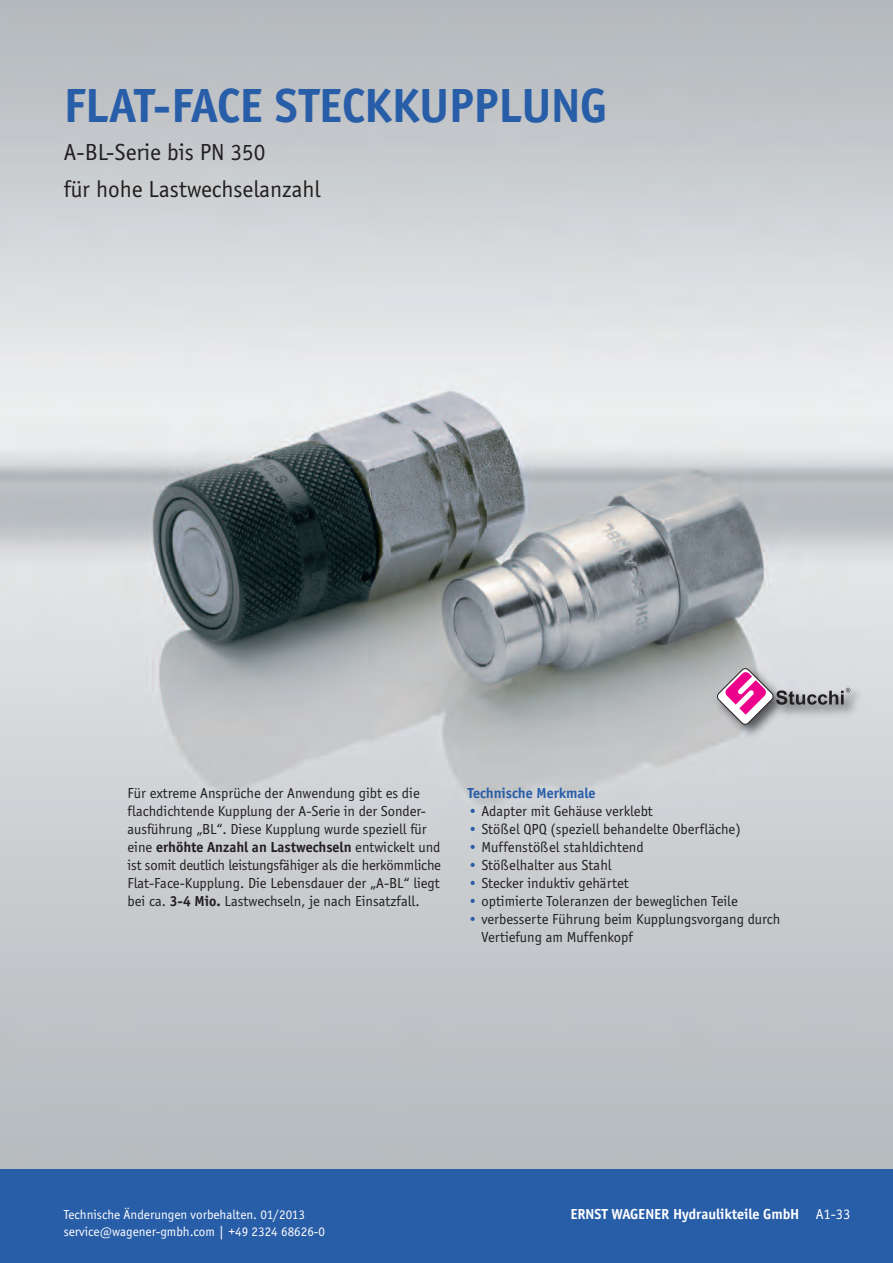
<style>
.page{position:relative;width:893px;height:1263px;background:#fff}
.page>*{position:absolute;margin:0;border:0;box-sizing:border-box;transform-origin:0 0}
.t1{font:700 49.5px "Officina Sans";color:#285da8}
.t2{font:24px/37.5px "Officina Sans";color:#231f20}
.t3{font:15px/18px "Officina Sans";color:#231f20}
.t4{font:700 15px "Officina Sans";color:#fff}
.t5{font:700 15px "Officina Sans";color:#285da8}
.t6{font:13.5px "Officina Sans";color:#fff}
.s1{font-weight:700}
.s2{color:#285da8}
.s3{font-weight:400}
</style>
<div class="page">
<img style="left:0;top:0;width:893px;height:1169px">
<img style="left:711px;top:631px;width:159px;height:144px">
<svg style="left:717px;top:668px;width:133px;height:58px;background:#c2adbc"></svg>
<div style="left:0;top:1169px;width:893px;height:94px;background:#285da8"></div>
<h1 class="t1" style="left:64px;top:76px;width:545px">FLAT-FACE STECKKUPPLUNG</h1>
<h2 class="t2" style="left:64px;top:133px;width:258px">A-BL-Serie bis PN 350<br>für hohe Lastwechselanzahl</h2>
<p class="t3" style="left:128px;top:784px;width:315px">Für extreme Ansprüche der Anwendung gibt es die flachdichtende Kupplung der A-Serie in der Sonder&shy;ausführung „BL“. Diese Kupplung wurde speziell für eine <span class="s1">erhöhte Anzahl an Lastwechseln</span> entwickelt und ist somit deutlich leistungsfähiger als die herkömmliche Flat-Face-Kupplung. Die Lebensdauer der „A-BL“ liegt bei ca. <span class="s1">3-4 Mio.</span> Lastwechseln, je nach Einsatzfall.</p>
<p class="t5" style="left:468px;top:784px;width:129px">Technische Merkmale</p>
<p class="t3" style="left:468px;top:802px;width:187px"><span class="s2">•</span> Adapter mit Gehäuse verklebt</p>
<p class="t3" style="left:468px;top:820px;width:274px"><span class="s2">•</span> Stößel QPQ (speziell behandelte Oberfläche)</p>
<p class="t3" style="left:468px;top:838px;width:177px"><span class="s2">•</span> Muffenstößel stahldichtend</p>
<p class="t3" style="left:468px;top:856px;width:145px"><span class="s2">•</span> Stößelhalter aus Stahl</p>
<p class="t3" style="left:468px;top:874px;width:162px"><span class="s2">•</span> Stecker induktiv gehärtet</p>
<p class="t3" style="left:468px;top:892px;width:271px"><span class="s2">•</span> optimierte Toleranzen der beweglichen Teile</p>
<p class="t3" style="left:481px;top:910px;width:300px;text-indent:-14px"><span class="s2">•</span> verbesserte Führung beim Kupplungsvorgang durch<br>Vertiefung am Muffenkopf</p>
<p class="t6" style="left:64px;top:1206px;width:243px">Technische Änderungen vorbehalten. 01/2013</p>
<p class="t4" style="left:570px;top:1205px;width:282px">ERNST WAGENER Hydraulikteile GmbH <span class="s3">A1-33</span></p>
<p class="t6" style="left:64px;top:1223px;width:263px">service@wagener-gmbh.com | +49 2324 68626-0</p>
</div>
